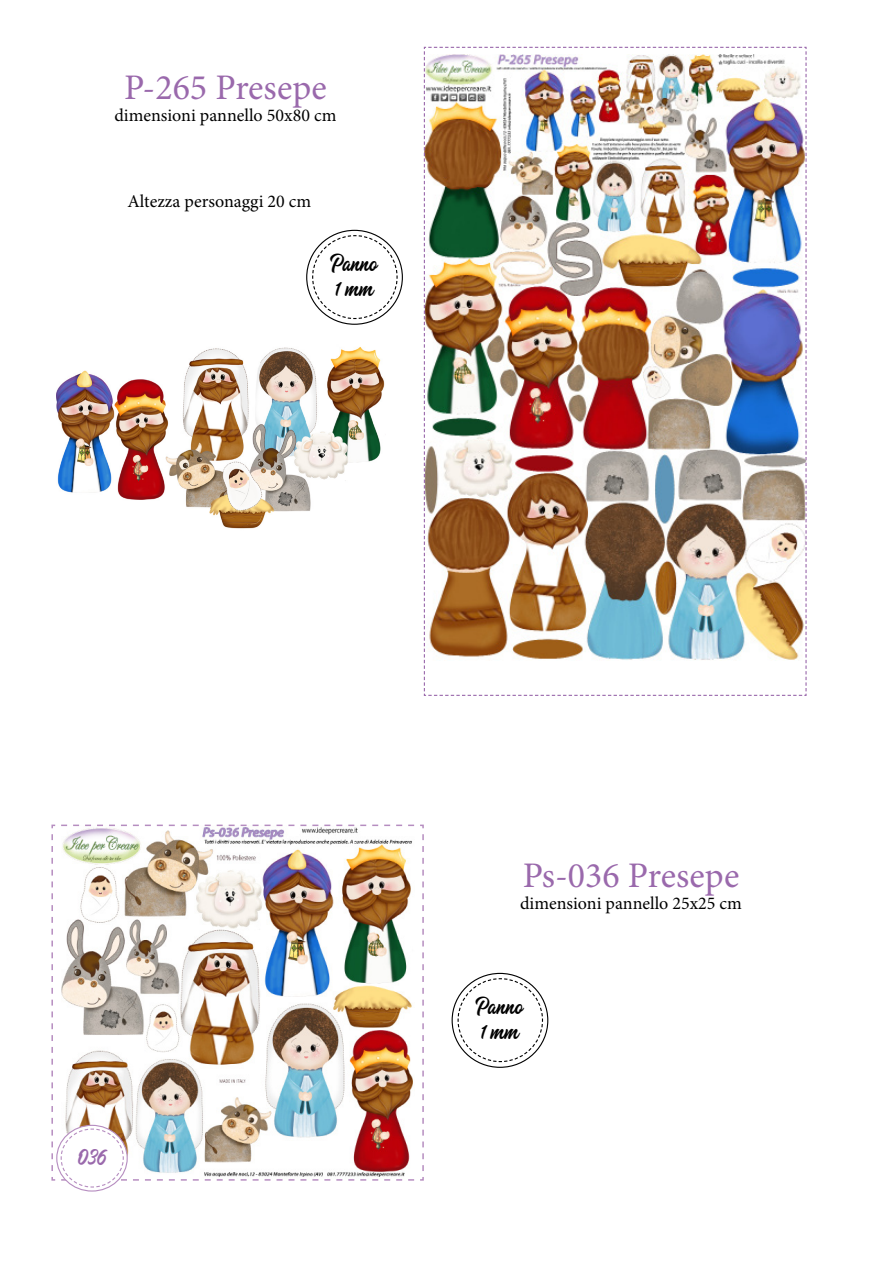
<style>
.page{position:relative;width:893px;height:1263px;background:#fff}
.page>*{position:absolute;margin:0;border:0;box-sizing:border-box;transform-origin:0 0}
.t1{font:36px "Minion Pro";color:#9a69ac}
.t2{font:24px "Hector Barbossa";color:#9a69ac}
.t3{font:21px/25.2px "Hector Barbossa";color:#000}
.t4{font:18px "Minion Pro";color:#000}
</style>
<div class="page">
<svg style="left:307px;top:230px;width:95px;height:94px"></svg>
<svg style="left:312px;top:235px;width:86px;height:85px"></svg>
<img style="left:423px;top:46px;width:384px;height:650px">
<svg style="left:452px;top:973px;width:96px;height:94px"></svg>
<svg style="left:457px;top:977px;width:87px;height:86px"></svg>
<img style="left:57px;top:347px;width:328px;height:182px">
<img style="left:51px;top:824px;width:373px;height:364px">
<h1 class="t1" style="left:124px;top:64px;width:204px">P-265 Presepe</h1>
<p class="t4" style="left:114px;top:103px;width:223px">dimensioni pannello 50x80 cm</p>
<p class="t4" style="left:127px;top:189px;width:185px">Altezza personaggi 20 cm</p>
<p class="t3" style="left:331px;top:252px;width:49px">Panno<br>1 mm</p>
<h2 class="t2" style="left:77px;top:1144px;width:31px">036</h2>
<h1 class="t1" style="left:523px;top:851px;width:218px">Ps-036 Presepe</h1>
<p class="t4" style="left:520px;top:891px;width:223px">dimensioni pannello 25x25 cm</p>
<p class="t3" style="left:476px;top:995px;width:49px">Panno<br>1 mm</p>
</div>
